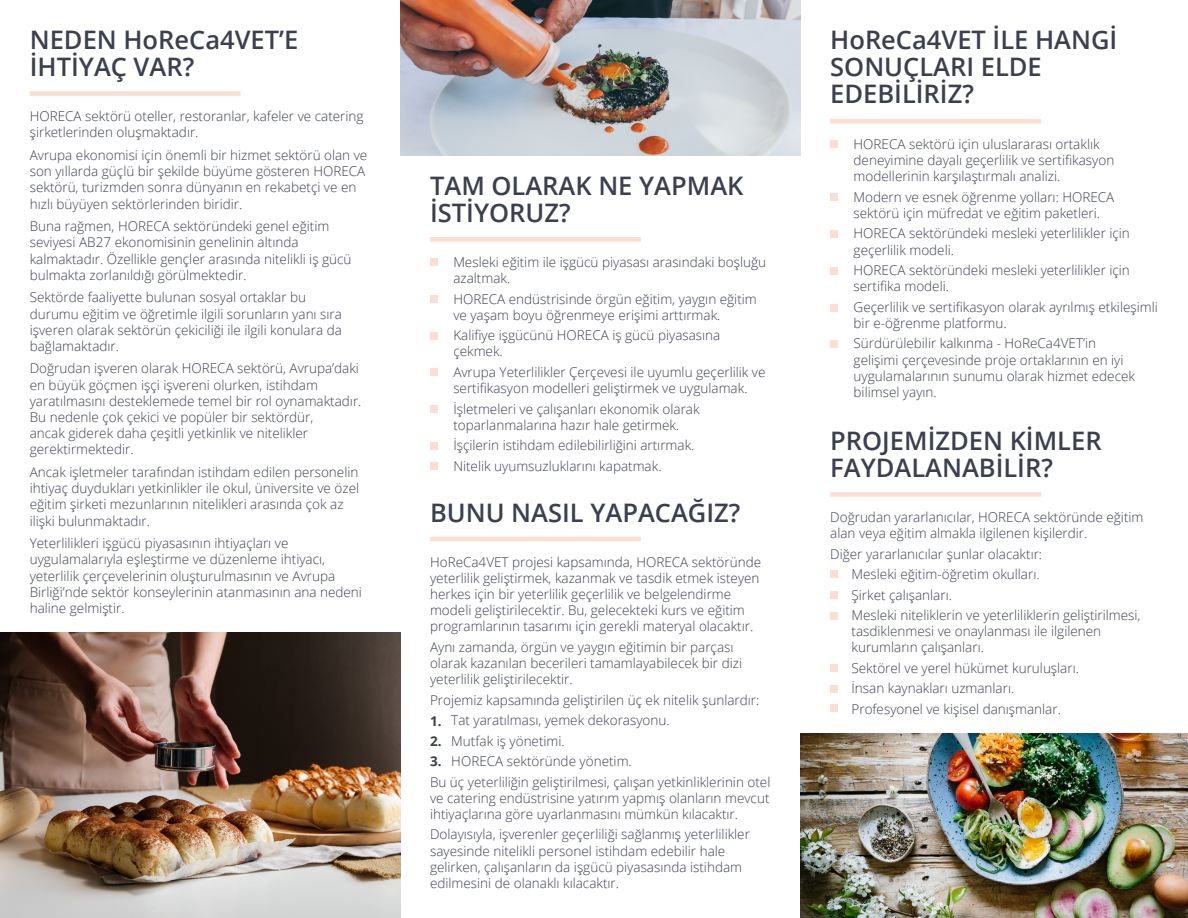
<style>
.page{position:relative;width:1188px;height:918px;background:#fff}
.page>*{position:absolute;margin:0;border:0;box-sizing:border-box;transform-origin:0 0}
.t1{font:600 25.5px/27px "Open Sans";color:#3b3f50}
.t2{font:300 13.5px/16.2px "Open Sans";color:#3b3f50}
.t3{font:700 13.5px/20.4px "Open Sans";color:#3b3f50;text-align:justify}
</style>
<div class="page">
<img style="left:800px;top:734px;width:388px;height:184px">
<img style="left:400px;top:0;width:400px;height:156px">
<div style="left:430px;top:237px;width:211px;height:5px;background:#fcddd1"></div>
<hr style="left:830px;top:119px;width:211px;height:4px;background:#fcddd1">
<div style="left:30px;top:91px;width:211px;height:5px;background:#fcddd1"></div>
<hr style="left:430px;top:537px;width:211px;height:4px;background:#fcddd1">
<div style="left:830px;top:492px;width:211px;height:5px;background:#fcddd1"></div>
<div style="left:430px;top:259px;width:8px;height:7px;background:#fcddd1"></div>
<div style="left:830px;top:141px;width:8px;height:7px;background:#fcddd1"></div>
<div style="left:430px;top:295px;width:8px;height:8px;background:#fcddd1"></div>
<div style="left:430px;top:332px;width:8px;height:7px;background:#fcddd1"></div>
<div style="left:430px;top:368px;width:8px;height:8px;background:#fcddd1"></div>
<div style="left:430px;top:406px;width:8px;height:7px;background:#fcddd1"></div>
<div style="left:430px;top:442px;width:8px;height:8px;background:#fcddd1"></div>
<div style="left:430px;top:462px;width:8px;height:8px;background:#fcddd1"></div>
<div style="left:830px;top:194px;width:8px;height:7px;background:#fcddd1"></div>
<div style="left:830px;top:230px;width:8px;height:8px;background:#fcddd1"></div>
<div style="left:830px;top:267px;width:8px;height:8px;background:#fcddd1"></div>
<div style="left:830px;top:304px;width:8px;height:7px;background:#fcddd1"></div>
<div style="left:830px;top:340px;width:8px;height:8px;background:#fcddd1"></div>
<div style="left:830px;top:570px;width:8px;height:8px;background:#fcddd1"></div>
<div style="left:830px;top:591px;width:8px;height:8px;background:#fcddd1"></div>
<div style="left:830px;top:612px;width:8px;height:7px;background:#fcddd1"></div>
<div style="left:830px;top:664px;width:8px;height:8px;background:#fcddd1"></div>
<div style="left:830px;top:685px;width:8px;height:8px;background:#fcddd1"></div>
<div style="left:830px;top:705px;width:8px;height:7px;background:#fcddd1"></div>
<img style="left:0;top:633px;width:400px;height:285px">
<h1 class="t1" style="left:30px;top:26px;width:270px">NEDEN HoReCa4VET’E<br>İHTİYAÇ VAR?</h1>
<p class="t2" style="left:30px;top:108px;width:335px">HORECA sektörü oteller, restoranlar, kafeler ve catering şirketlerinden oluşmaktadır.</p>
<p class="t2" style="left:30px;top:147px;width:339px">Avrupa ekonomisi için önemli bir hizmet sektörü olan ve son yıllarda güçlü bir şekilde büyüme gösteren HORECA sektörü, turizmden sonra dünyanın en rekabetçi ve en hızlı büyüyen sektörlerinden biridir.</p>
<p class="t2" style="left:30px;top:218px;width:323px">Buna rağmen, HORECA sektöründeki genel eğitim seviyesi AB27 ekonomisinin genelinin altında kalmaktadır. Özellikle gençler arasında nitelikli iş gücü bulmakta zorlanıldığı görülmektedir.</p>
<p class="t2" style="left:30px;top:289px;width:314px">Sektörde faaliyette bulunan sosyal ortaklar bu durumu eğitim ve öğretimle ilgili sorunların yanı sıra işveren olarak sektörün çekiciliği ile ilgili konulara da bağlamaktadır.</p>
<p class="t2" style="left:30px;top:360px;width:333px">Doğrudan işveren olarak HORECA sektörü, Avrupa’daki en büyük göçmen işçi işvereni olurken, istihdam yaratılmasını desteklemede temel bir rol oynamaktadır.<br>Bu nedenle çok çekici ve popüler bir sektördür,<br>ancak giderek daha çeşitli yetkinlik ve nitelikler gerektirmektedir.</p>
<p class="t2" style="left:30px;top:464px;width:331px">Ancak işletmeler tarafından istihdam edilen personelin ihtiyaç duydukları yetkinlikler ile okul, üniversite ve özel eğitim şirketi mezunlarının nitelikleri arasında çok az ilişki bulunmaktadır.</p>
<p class="t2" style="left:30px;top:535px;width:334px">Yeterlilikleri işgücü piyasasının ihtiyaçları ve uygulamalarıyla eşleştirme ve düzenleme ihtiyacı, yeterlilik çerçevelerinin oluşturulmasının ve Avrupa Birliği’nde sektör konseylerinin atanmasının ana nedeni haline gelmiştir.</p>
<h1 class="t1" style="left:430px;top:172px;width:315px">TAM OLARAK NE YAPMAK<br>İSTİYORUZ?</h1>
<p class="t2" style="left:453px;top:254px;width:314px">Mesleki eğitim ile işgücü piyasası arasındaki boşluğu azaltmak.</p>
<p class="t2" style="left:453px;top:290px;width:305px">HORECA endüstrisinde örgün eğitim, yaygın eğitim ve yaşam boyu öğrenmeye erişimi arttırmak.</p>
<p class="t2" style="left:453px;top:327px;width:269px">Kalifiye işgücünü HORECA iş gücü piyasasına çekmek.</p>
<p class="t2" style="left:453px;top:364px;width:314px">Avrupa Yeterlilikler Çerçevesi ile uyumlu geçerlilik ve sertifikasyon modelleri geliştirmek ve uygulamak.</p>
<p class="t2" style="left:453px;top:400px;width:248px">İşletmeleri ve çalışanları ekonomik olarak toparlanmalarına hazır hale getirmek.</p>
<p class="t2" style="left:453px;top:435px;width:243px;line-height:20.4px">İşçilerin istihdam edilebilirliğini artırmak.<br>Nitelik uyumsuzluklarını kapatmak.</p>
<h1 class="t1" style="left:430px;top:498px;width:312px">BUNU NASIL YAPACAĞIZ?</h1>
<p class="t2" style="left:430px;top:553px;width:333px">HoReCa4VET projesi kapsamında, HORECA sektöründe yeterlilik geliştirmek, kazanmak ve tasdik etmek isteyen herkes için bir yeterlilik geçerlilik ve belgelendirme modeli geliştirilecektir. Bu, gelecekteki kurs ve eğitim programlarının tasarımı için gerekli materyal olacaktır.</p>
<p class="t2" style="left:430px;top:639px;width:314px">Aynı zamanda, örgün ve yaygın eğitimin bir parçası olarak kazanılan becerileri tamamlayabilecek bir dizi yeterlilik geliştirilecektir.</p>
<p class="t2" style="left:430px;top:691px;width:331px">Projemiz kapsamında geliştirilen üç ek nitelik şunlardır:</p>
<p class="t2" style="left:451px;top:712px;width:220px">Tat yaratılması, yemek dekorasyonu.</p>
<p class="t2" style="left:451px;top:732px;width:115px">Mutfak iş yönetimi.</p>
<p class="t2" style="left:451px;top:753px;width:182px">HORECA sektöründe yönetim.</p>
<p class="t2" style="left:430px;top:773px;width:342px">Bu üç yeterliliğin geliştirilmesi, çalışan yetkinliklerinin otel</p>
<p class="t2" style="left:430px;top:789px;width:341px">ve catering endüstrisine yatırım yapmış olanların mevcut ihtiyaçlarına göre uyarlanmasını mümkün kılacaktır.</p>
<p class="t2" style="left:430px;top:826px;width:321px">Dolayısıyla, işverenler geçerliliği sağlanmış yeterlilikler sayesinde nitelikli personel istihdam edebilir hale gelirken, çalışanların da işgücü piyasasında istihdam edilmesini de olanaklı kılacaktır.</p>
<p class="t3" style="left:430px;top:710px;width:13px">1.<br>2.<br>3.</p>
<h1 class="t1" style="left:830px;top:26px;width:289px">HoReCa4VET İLE HANGİ<br>SONUÇLARI ELDE<br>EDEBİLİRİZ?</h1>
<p class="t2" style="left:854px;top:135px;width:262px">HORECA sektörü için uluslararası ortaklık deneyimine dayalı geçerlilik ve sertifikasyon modellerinin karşılaştırmalı analizi.</p>
<p class="t2" style="left:854px;top:188px;width:262px">Modern ve esnek öğrenme yolları: HORECA sektörü için müfredat ve eğitim paketleri.</p>
<p class="t2" style="left:854px;top:225px;width:278px">HORECA sektöründeki mesleki yeterlilikler için geçerlilik modeli.</p>
<p class="t2" style="left:854px;top:262px;width:278px">HORECA sektöründeki mesleki yeterlilikler için sertifika modeli.</p>
<p class="t2" style="left:854px;top:298px;width:306px">Geçerlilik ve sertifikasyon olarak ayrılmış etkileşimli bir e-öğrenme platformu.</p>
<p class="t2" style="left:854px;top:335px;width:283px">Sürdürülebilir kalkınma - HoReCa4VET’in gelişimi çerçevesinde proje ortaklarının en iyi uygulamalarının sunumu olarak hizmet edecek bilimsel yayın.</p>
<h1 class="t1" style="left:830px;top:427px;width:273px">PROJEMİZDEN KİMLER<br>FAYDALANABİLİR?</h1>
<p class="t2" style="left:830px;top:509px;width:315px">Doğrudan yararlanıcılar, HORECA sektöründe eğitim alan veya eğitim almakla ilgilenen kişilerdir.</p>
<p class="t2" style="left:851px;top:543px;width:290px;line-height:20.4px;text-indent:-21px">Diğer yararlanıcılar şunlar olacaktır:<br>Mesleki eğitim-öğretim okulları.<br>Şirket çalışanları.<br>Mesleki niteliklerin ve yeterliliklerin geliştirilmesi,</p>
<p class="t2" style="left:851px;top:623px;width:251px">tasdiklenmesi ve onaylanması ile ilgilenen kurumların çalışanları.</p>
<p class="t2" style="left:851px;top:657px;width:229px;line-height:20.4px">Sektörel ve yerel hükümet kuruluşları.<br>İnsan kaynakları uzmanları.<br>Profesyonel ve kişisel danışmanlar.</p>
</div>
